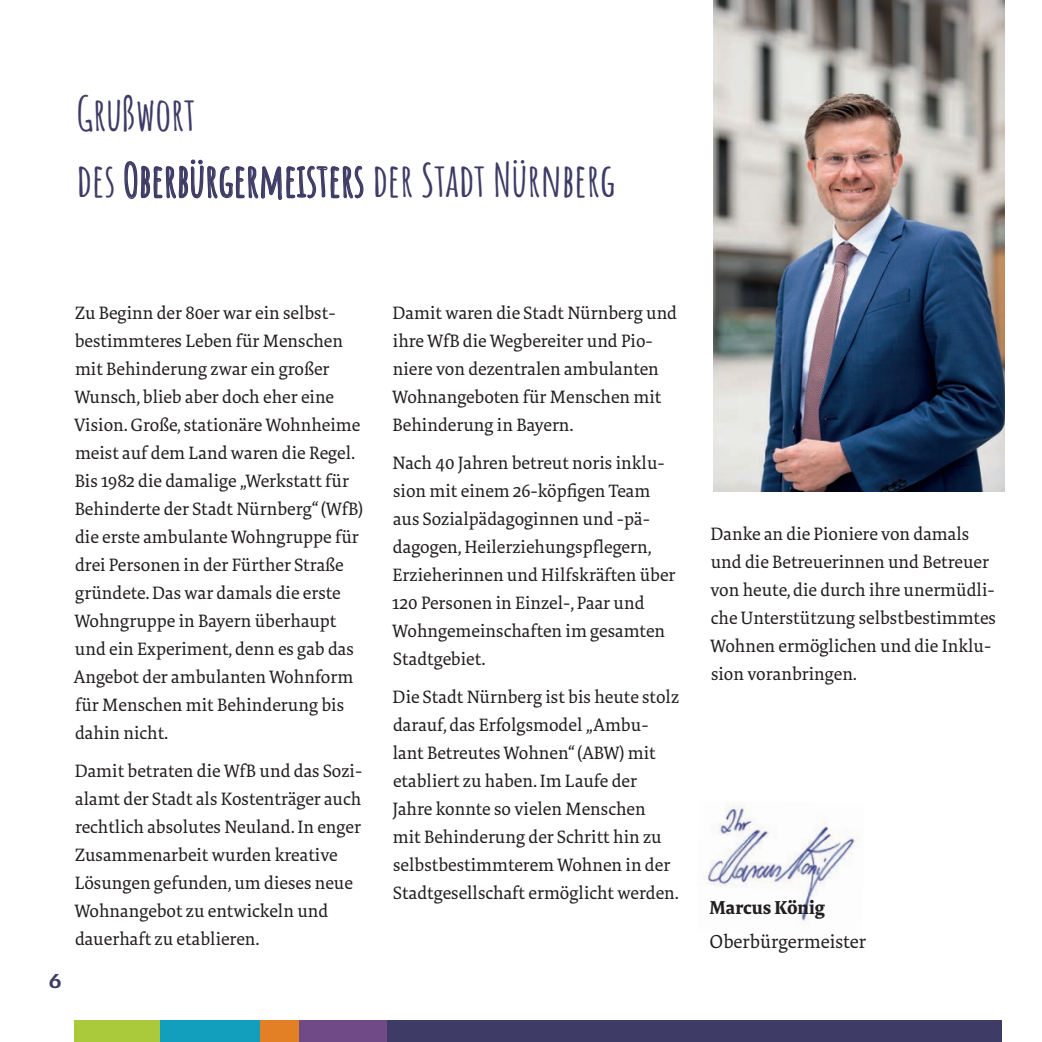
<style>
.page{position:relative;width:1042px;height:1042px;background:#fff}
.page>*{position:absolute;margin:0;border:0;box-sizing:border-box;transform-origin:0 0}
.t1{font:700 45.5px/66.5px "Amatic SC";letter-spacing:-.01em;color:#3e3b66}
.t2{font:700 21px "Aeonis LT Pro";color:#3e3c67}
.t3{font:19.25px "Tundra OT";color:#231f20}
.t4{font:700 19.25px "Tundra OT";color:#231f20}
.t5{font:18.38px/28px "Tundra OT";color:#231f20}
</style>
<div class="page">
<div style="left:298px;top:1020px;width:150px;height:22px;background:#704a86"></div>
<div style="left:249px;top:1020px;width:49px;height:22px;background:#e38026"></div>
<div style="left:74px;top:1020px;width:127px;height:22px;background:#abca3b"></div>
<div style="left:388px;top:1020px;width:614px;height:22px;background:#3e3b66"></div>
<div style="left:161px;top:1020px;width:99px;height:22px;background:#129fbe"></div>
<img style="left:703px;top:803px;width:153px;height:118px">
<img style="left:713px;top:0;width:292px;height:491px">
<h1 class="t1" style="left:77px;top:77px;width:540px">Grußwort<br>des Oberbürgermeisters der Stadt Nürnberg</h1>
<p class="t2" style="left:49px;top:969px;width:15px">6</p>
<p class="t5" style="left:74px;top:300px;width:291px">Zu Beginn der 80er war ein selbst&shy;bestimmteres Leben für Menschen mit Behinderung zwar ein großer<br>Wunsch, blieb aber doch eher eine<br>Vision. Große, stationäre Wohnheime meist auf dem Land waren die Regel.<br>Bis 1982 die damalige „Werkstatt für<br>Behinderte der Stadt Nürnberg“ (WfB) die erste ambulante Wohngruppe für drei Personen in der Fürther Straße gründete. Das war damals die erste<br>Wohngruppe in Bayern überhaupt und ein Experiment, denn es gab das<br>Angebot der ambulanten Wohnform für Menschen mit Behinderung bis dahin nicht.</p>
<p class="t5" style="left:75px;top:758px;width:289px">Damit betraten die WfB und das Sozi&shy;alamt der Stadt als Kostenträger auch rechtlich absolutes Neuland. In enger Zusammenarbeit wurden kreative Lösungen gefunden, um dieses neue Wohnangebot zu entwickeln und dauerhaft zu etablieren.</p>
<p class="t5" style="left:392px;top:300px;width:286px">Damit waren die Stadt Nürnberg und ihre WfB die Wegbereiter und Pio&shy;niere von dezentralen ambulanten<br>Wohnangeboten für Menschen mit<br>Behinderung in Bayern.</p>
<p class="t5" style="left:392px;top:449px;width:285px">Nach 40 Jahren betreut noris inklu&shy;sion mit einem 26-köpfigen Team aus Sozialpädagoginnen und -pä&shy;dagogen, Heilerziehungspflegern,<br>Erzieherinnen und Hilfskräften über<br>120 Personen in Einzel-, Paar und<br>Wohngemeinschaften im gesamten<br>Stadtgebiet.</p>
<p class="t5" style="left:392px;top:683px;width:288px">Die Stadt Nürnberg ist bis heute stolz darauf, das Erfolgsmodel „Ambu&shy;lant Betreutes Wohnen“ (ABW) mit etabliert zu haben. Im Laufe der Jahre konnte so vielen Menschen<br>mit Behinderung der Schritt hin zu selbstbestimmterem Wohnen in der Stadtgesellschaft ermöglicht werden.</p>
<p class="t5" style="left:710px;top:520px;width:287px">Danke an die Pioniere von damals und die Betreuerinnen und Betreuer von heute, die durch ihre unermüdli&shy;che Unterstützung selbstbestimmtes<br>Wohnen ermöglichen und die Inklu&shy;sion voranbringen.</p>
<p class="t4" style="left:709px;top:897px;width:117px">Marcus König</p>
<p class="t3" style="left:709px;top:930px;width:158px">Oberbürgermeister</p>
</div>
